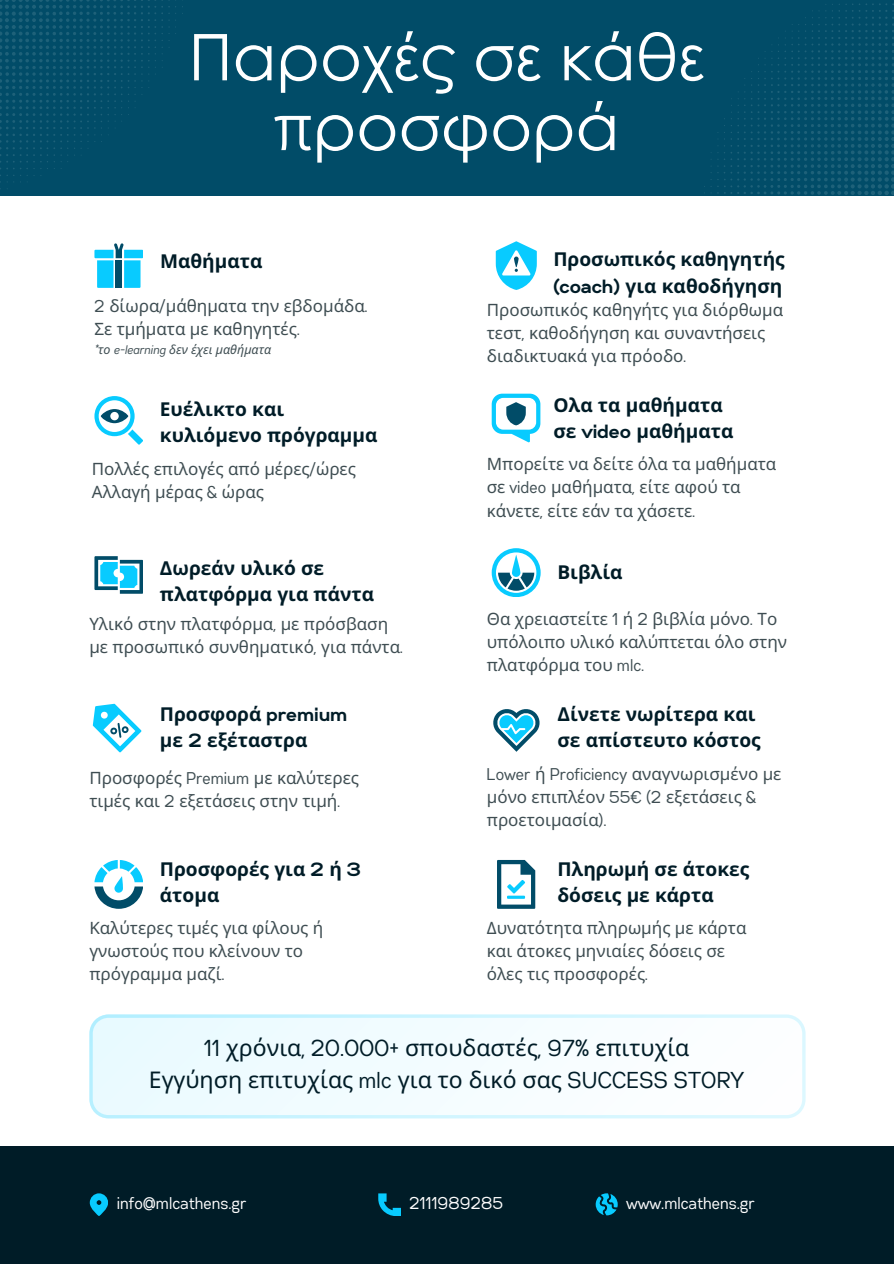
<style>
.page{position:relative;width:894px;height:1264px;background:#fff}
.page>*{position:absolute;margin:0;border:0;box-sizing:border-box;transform-origin:0 0}
.t1{font:64.35px/69.8px "Century Gothic";color:#fff;text-align:center}
.t2{font:22.95px/31.5px "Noto Sans";color:#001c27;text-align:center}
.t3{font:700 19.05px/26.2px "Noto Sans";color:#001c27}
.t4{font:16.95px/23.1px "Noto Sans";color:#3e4d52}
.t5{font:16.95px "Gabriel Sans Cond";color:#fff}
.t6{font:italic 12.45px "Noto Sans";color:#3e4d52}
.s1{font-family:"Gabriel Sans Cond"}
.s2{font-family:"Gabriel Sans"}
</style>
<div class="page">
<div style="left:0;top:1146px;width:893px;height:117px;background:#001c27"></div>
<svg style="left:90px;top:1193px;width:18px;height:22px"></svg>
<svg style="left:94px;top:243px;width:49px;height:45px"></svg>
<div style="left:116px;top:260px;width:6px;height:28px;background:#014c68"></div>
<svg style="left:94px;top:396px;width:49px;height:48px"></svg>
<svg style="left:94px;top:556px;width:49px;height:37px"></svg>
<svg style="left:491px;top:393px;width:49px;height:49px"></svg>
<svg style="left:94px;top:860px;width:49px;height:48px"></svg>
<svg style="left:495px;top:241px;width:41px;height:49px"></svg>
<svg style="left:93px;top:703px;width:48px;height:49px"></svg>
<svg style="left:491px;top:548px;width:49px;height:48px"></svg>
<svg style="left:493px;top:709px;width:47px;height:42px"></svg>
<div style="left:0;top:0;width:893px;height:196px;background:#014c68"></div>
<svg style="left:89px;top:1014px;width:716px;height:103px"></svg>
<svg style="left:497px;top:860px;width:38px;height:48px"></svg>
<hr style="left:507px;top:895px;width:18px;height:3px;background:#08cbff">
<svg style="left:0;top:175px;width:21px;height:14px"></svg>
<svg style="left:0;top:0;width:176px;height:169px"></svg>
<svg style="left:717px;top:3px;width:176px;height:192px"></svg>
<svg style="left:595px;top:1193px;width:22px;height:22px"></svg>
<svg style="left:378px;top:1193px;width:22px;height:22px"></svg>
<h4 class="t1" style="left:188px;top:19px;width:517px">Παροχές σε κάθε προσφορά</h4>
<h3 class="t3" style="left:160px;top:247px;width:104px">Μαθήματα</h3>
<p class="t4" style="left:94px;top:294px;width:275px"><span class="s1">2</span> δίωρα<span class="s1">/</span>μάθηματα την εβδομάδα<span class="s1">.</span></p>
<p class="t4" style="left:94px;top:317px;width:207px">Σε τμήματα με καθηγητές<span class="s1">.</span></p>
<h1 class="t6" style="left:94px;top:340px;width:178px"><span class="s1">*</span>το <span class="s1">e-learning</span> δεν έχει μαθήματα</h1>
<h3 class="t3" style="left:160px;top:395px;width:219px">Ευέλικτο και κυλιόμενο πρόγραμμα</h3>
<h4 class="t3" style="left:553px;top:246px;width:233px">Προσωπικός καθηγητής <span class="s2">(coach)</span> για καθοδήγηση</h4>
<h3 class="t4" style="left:486px;top:297px;width:298px">Προσωπικός καθηγήτς για διόρθωμα τεστ<span class="s1">,</span> καθοδήγηση και συναντήσεις διαδικτυακά για πρόοδο<span class="s1">.</span></h3>
<h4 class="t3" style="left:553px;top:391px;width:181px">Ολα τα μαθήματα σε <span class="s2">video</span> μαθήματα</h4>
<p class="t4" style="left:92px;top:456px;width:266px">Πολλές επιλογές από μέρες<span class="s1">/</span>ώρες<br>Αλλαγή μέρας <span class="s1">&amp;</span> ώρας</p>
<p class="t4" style="left:486px;top:452px;width:291px">Μπορείτε να δείτε όλα τα μαθήματα σε <span class="s1">video</span> μαθήματα<span class="s1">,</span> είτε αφού τα κάνετε<span class="s1">,</span> είτε εάν τα χάσετε<span class="s1">.</span></p>
<p class="t3" style="left:160px;top:554px;width:215px">Δωρεάν υλικό σε πλατφόρμα για πάντα</p>
<p class="t3" style="left:557px;top:559px;width:67px">Βιβλία</p>
<p class="t4" style="left:89px;top:612px;width:315px">Υλικό στην πλατφόρμα<span class="s1">,</span> με πρόσβαση με προσωπικό συνθηματικό<span class="s1">,</span> για πάντα<span class="s1">.</span></p>
<p class="t4" style="left:486px;top:606px;width:302px">Θα χρειαστείτε <span class="s1">1</span> ή <span class="s1">2</span> βιβλία μόνο<span class="s1">.</span> Το υπόλοιπο υλικό καλύπτεται όλο στην πλατφόρμα του <span class="s1">mlc.</span></p>
<h4 class="t3" style="left:160px;top:700px;width:189px">Προσφορά <span class="s2">premium </span>με <span class="s2">2</span> εξέταστρα</h4>
<p class="t3" style="left:557px;top:700px;width:205px">Δίνετε νωρίτερα και σε απίστευτο κόστος</p>
<p class="t4" style="left:89px;top:766px;width:271px">Προσφορές <span class="s1">Premium</span> με καλύτερες τιμές και <span class="s1">2</span> εξετάσεις στην τιμή<span class="s1">.</span></p>
<h3 class="t4" style="left:486px;top:761px;width:296px"><span class="s1">Lower</span> ή <span class="s1">Proficiency</span> αναγνωρισμένο με μόνο επιπλέον <span class="s1">55€ (2</span> εξετάσεις <span class="s1">&amp; </span>προετοιμασία<span class="s1">).</span></h3>
<h3 class="t3" style="left:160px;top:855px;width:203px">Προσφορές για <span class="s2">2</span> ή <span class="s2">3 </span>άτομα</h3>
<h4 class="t3" style="left:557px;top:855px;width:193px">Πληρωμή σε άτοκες δόσεις με κάρτα</h4>
<h3 class="t4" style="left:89px;top:916px;width:235px">Καλύτερες τιμές για φίλους ή γνωστούς που κλείνουν το πρόγραμμα μαζί<span class="s1">.</span></h3>
<p class="t4" style="left:486px;top:916px;width:261px">Δυνατότητα πληρωμής με κάρτα και άτοκες μηνιαίες δόσεις σε όλες τις προσφορές<span class="s1">.</span></p>
<h4 class="t2" style="left:149px;top:1031px;width:597px"><span class="s1">11</span> χρόνια<span class="s1">, 20.000+</span> σπουδαστές<span class="s1">, 97%</span> επιτυχία<br>Εγγύηση επιτυχίας <span class="s1">mlc</span> για το δικό σας <span class="s1">SUCCESS STORY</span></h4>
<h3 class="t5" style="left:117px;top:1195px;width:131px">info@mlcathens.gr</h3>
<h3 class="t5" style="left:409px;top:1195px;width:96px">2111989285</h3>
<p class="t5" style="left:626px;top:1195px;width:130px">www.mlcathens.gr</p>
</div>
